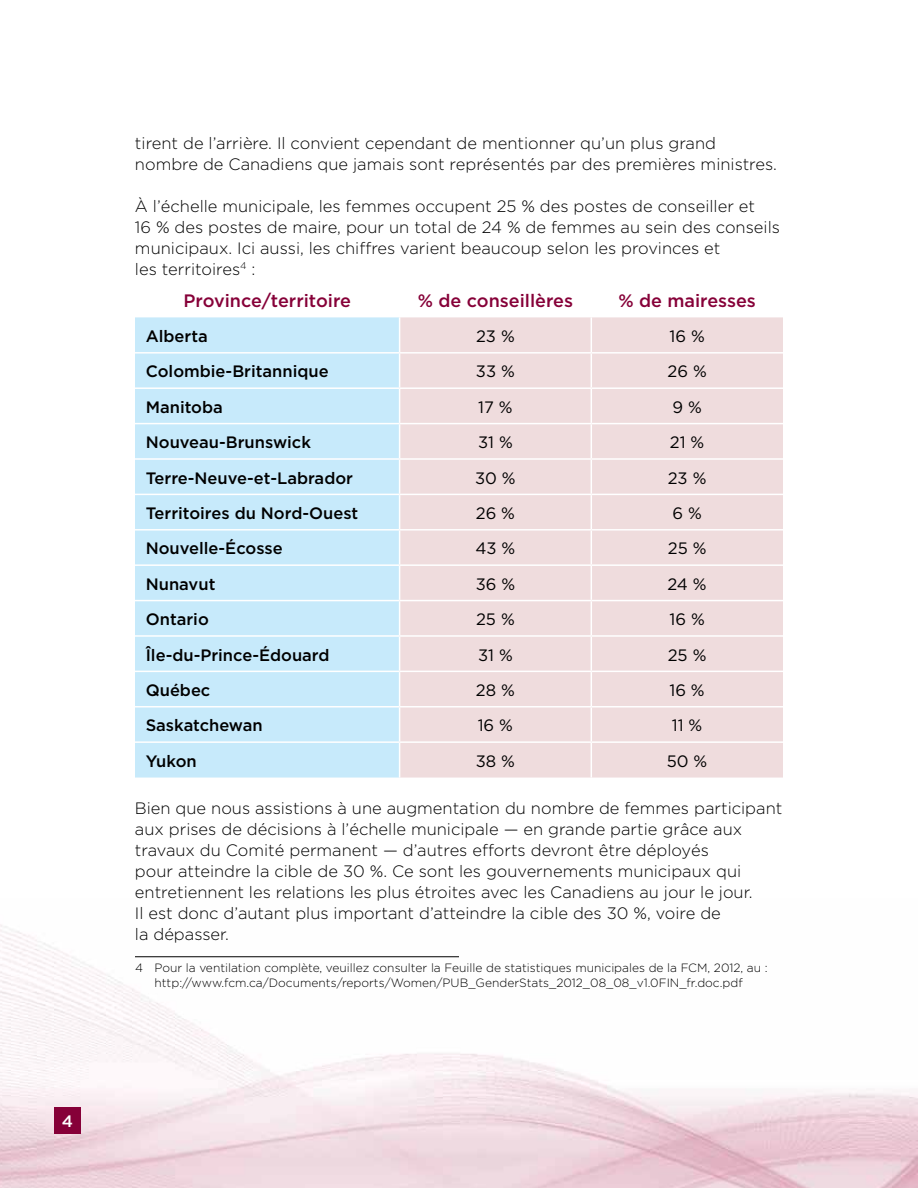
<style>
.page{position:relative;width:918px;height:1188px;background:#fff}
.page>*{position:absolute;margin:0;border:0;box-sizing:border-box;transform-origin:0 0}
.t1{font:500 18px "Gotham";color:#860038}
.t2{font:300 16.5px/21px "Gotham";color:#000}
.t3{font:500 16.5px "Gotham";color:#000}
.t4{font:16.5px "Gotham";color:#000}
.t5{font:500 16.5px "Gotham";color:#fff}
.t6{font:300 12px/15px "Gotham";color:#000;text-align:center}
</style>
<div class="page">
<div style="left:54px;top:1107px;width:27px;height:27px;background:#860038"></div>
<div style="left:135px;top:317px;width:264px;height:461px;background:#c7eafb"></div>
<div style="left:400px;top:317px;width:383px;height:461px;background:#efdcdd"></div>
<hr style="left:591px;top:317px;width:1px;height:35px;background:#fff">
<hr style="left:135px;top:352px;width:265px;height:2px;background:#fff">
<hr style="left:400px;top:352px;width:191px;height:2px;background:#fff">
<hr style="left:591px;top:352px;width:192px;height:2px;background:#fff">
<hr style="left:591px;top:354px;width:1px;height:33px;background:#fff">
<hr style="left:135px;top:387px;width:265px;height:2px;background:#fff">
<hr style="left:400px;top:387px;width:191px;height:2px;background:#fff">
<hr style="left:591px;top:387px;width:192px;height:2px;background:#fff">
<hr style="left:591px;top:389px;width:1px;height:34px;background:#fff">
<hr style="left:135px;top:423px;width:265px;height:1px;background:#fff">
<hr style="left:400px;top:423px;width:191px;height:1px;background:#fff">
<hr style="left:591px;top:423px;width:192px;height:1px;background:#fff">
<hr style="left:591px;top:424px;width:1px;height:34px;background:#fff">
<hr style="left:135px;top:458px;width:265px;height:2px;background:#fff">
<hr style="left:400px;top:458px;width:191px;height:2px;background:#fff">
<hr style="left:591px;top:458px;width:192px;height:2px;background:#fff">
<hr style="left:591px;top:460px;width:1px;height:34px;background:#fff">
<hr style="left:135px;top:494px;width:265px;height:1px;background:#fff">
<hr style="left:400px;top:494px;width:191px;height:1px;background:#fff">
<hr style="left:591px;top:494px;width:192px;height:1px;background:#fff">
<hr style="left:591px;top:495px;width:1px;height:34px;background:#fff">
<hr style="left:135px;top:529px;width:265px;height:2px;background:#fff">
<hr style="left:400px;top:529px;width:191px;height:2px;background:#fff">
<hr style="left:591px;top:529px;width:192px;height:2px;background:#fff">
<hr style="left:591px;top:531px;width:1px;height:33px;background:#fff">
<hr style="left:135px;top:564px;width:265px;height:2px;background:#fff">
<hr style="left:400px;top:564px;width:191px;height:2px;background:#fff">
<hr style="left:591px;top:564px;width:192px;height:2px;background:#fff">
<hr style="left:591px;top:566px;width:1px;height:34px;background:#fff">
<hr style="left:135px;top:600px;width:265px;height:1px;background:#fff">
<hr style="left:400px;top:600px;width:191px;height:1px;background:#fff">
<hr style="left:591px;top:600px;width:192px;height:1px;background:#fff">
<hr style="left:591px;top:601px;width:1px;height:34px;background:#fff">
<hr style="left:135px;top:635px;width:265px;height:2px;background:#fff">
<hr style="left:400px;top:635px;width:191px;height:2px;background:#fff">
<hr style="left:591px;top:635px;width:192px;height:2px;background:#fff">
<hr style="left:591px;top:637px;width:1px;height:34px;background:#fff">
<hr style="left:135px;top:671px;width:265px;height:1px;background:#fff">
<hr style="left:400px;top:671px;width:191px;height:1px;background:#fff">
<hr style="left:591px;top:671px;width:192px;height:1px;background:#fff">
<hr style="left:591px;top:672px;width:1px;height:34px;background:#fff">
<hr style="left:135px;top:706px;width:265px;height:2px;background:#fff">
<hr style="left:400px;top:706px;width:191px;height:2px;background:#fff">
<hr style="left:591px;top:706px;width:192px;height:2px;background:#fff">
<hr style="left:591px;top:708px;width:1px;height:33px;background:#fff">
<hr style="left:135px;top:741px;width:265px;height:2px;background:#fff">
<hr style="left:400px;top:741px;width:191px;height:2px;background:#fff">
<hr style="left:591px;top:741px;width:192px;height:2px;background:#fff">
<hr style="left:591px;top:743px;width:1px;height:35px;background:#fff">
<hr style="left:135px;top:956px;width:324px;height:1px;background:#000">
<p class="t5" style="left:62px;top:1112px;width:13px">4</p>
<p class="t2" style="left:135px;top:132px;width:644px">tirent de l’arrière. Il convient cependant de mentionner qu’un plus grand nombre de Canadiens que jamais sont représentés par des premières ministres.</p>
<p class="t2" style="left:135px;top:195px;width:646px">À l’échelle municipale, les femmes occupent 25 % des postes de conseiller et<br>16 % des postes de maire, pour un total de 24 % de femmes au sein des conseils municipaux. Ici aussi, les chiffres varient beaucoup selon les provinces et<br>les territoires<sup>4</sup> :</p>
<p class="t1" style="left:184px;top:290px;width:169px">Province/territoire</p>
<p class="t1" style="left:418px;top:290px;width:157px">% de conseillères</p>
<p class="t1" style="left:618px;top:290px;width:139px">% de mairesses</p>
<p class="t3" style="left:146px;top:327px;width:64px">Alberta</p>
<p class="t4" style="left:476px;top:327px;width:40px">23 %</p>
<p class="t4" style="left:670px;top:327px;width:37px">16 %</p>
<p class="t3" style="left:146px;top:362px;width:184px">Colombie-Britannique</p>
<p class="t4" style="left:476px;top:362px;width:40px">33 %</p>
<p class="t4" style="left:668px;top:362px;width:41px">26 %</p>
<p class="t3" style="left:146px;top:398px;width:79px">Manitoba</p>
<p class="t4" style="left:478px;top:398px;width:36px">17 %</p>
<p class="t4" style="left:672px;top:398px;width:31px">9 %</p>
<p class="t3" style="left:146px;top:433px;width:167px">Nouveau-Brunswick</p>
<p class="t4" style="left:478px;top:433px;width:36px">31 %</p>
<p class="t4" style="left:670px;top:433px;width:36px">21 %</p>
<p class="t3" style="left:146px;top:468px;width:209px">Terre-Neuve-et-Labrador</p>
<p class="t4" style="left:475px;top:469px;width:42px">30 %</p>
<p class="t4" style="left:668px;top:469px;width:40px">23 %</p>
<p class="t3" style="left:146px;top:504px;width:214px">Territoires du Nord-Ouest</p>
<p class="t4" style="left:476px;top:504px;width:41px">26 %</p>
<p class="t4" style="left:672px;top:504px;width:31px">6 %</p>
<p class="t3" style="left:146px;top:539px;width:138px">Nouvelle-Écosse</p>
<p class="t4" style="left:475px;top:539px;width:41px">43 %</p>
<p class="t4" style="left:668px;top:539px;width:40px">25 %</p>
<p class="t3" style="left:146px;top:575px;width:71px">Nunavut</p>
<p class="t4" style="left:476px;top:575px;width:41px">36 %</p>
<p class="t4" style="left:668px;top:575px;width:41px">24 %</p>
<p class="t3" style="left:146px;top:610px;width:65px">Ontario</p>
<p class="t4" style="left:476px;top:610px;width:40px">25 %</p>
<p class="t4" style="left:669px;top:610px;width:37px">16 %</p>
<p class="t3" style="left:146px;top:645px;width:185px">Île-du-Prince-Édouard</p>
<p class="t4" style="left:478px;top:646px;width:36px">31 %</p>
<p class="t4" style="left:668px;top:646px;width:40px">25 %</p>
<p class="t3" style="left:146px;top:681px;width:66px">Québec</p>
<p class="t4" style="left:476px;top:681px;width:40px">28 %</p>
<p class="t4" style="left:669px;top:681px;width:37px">16 %</p>
<p class="t3" style="left:146px;top:716px;width:119px">Saskatchewan</p>
<p class="t4" style="left:478px;top:716px;width:37px">16 %</p>
<p class="t4" style="left:672px;top:716px;width:32px">11 %</p>
<p class="t3" style="left:146px;top:751px;width:53px">Yukon</p>
<p class="t4" style="left:476px;top:752px;width:41px">38 %</p>
<p class="t4" style="left:667px;top:752px;width:42px">50 %</p>
<p class="t2" style="left:135px;top:797px;width:649px">Bien que nous assistions à une augmentation du nombre de femmes participant aux prises de décisions à l’échelle municipale — en grande partie grâce aux travaux du Comité permanent — d’autres efforts devront être déployés<br>pour atteindre la cible de 30 %. Ce sont les gouvernements municipaux qui entretiennent les relations les plus étroites avec les Canadiens au jour le jour.<br>Il est donc d’autant plus important d’atteindre la cible des 30 %, voire de<br>la dépasser.</p>
<p class="t6" style="left:135px;top:960px;width:634px">4 Pour la ventilation complète, veuillez consulter la Feuille de statistiques municipales de la FCM, 2012, au : http://www.fcm.ca/Documents/reports/Women/PUB_GenderStats_2012_08_08_v1.0FIN_fr.doc.pdf</p>
</div>
